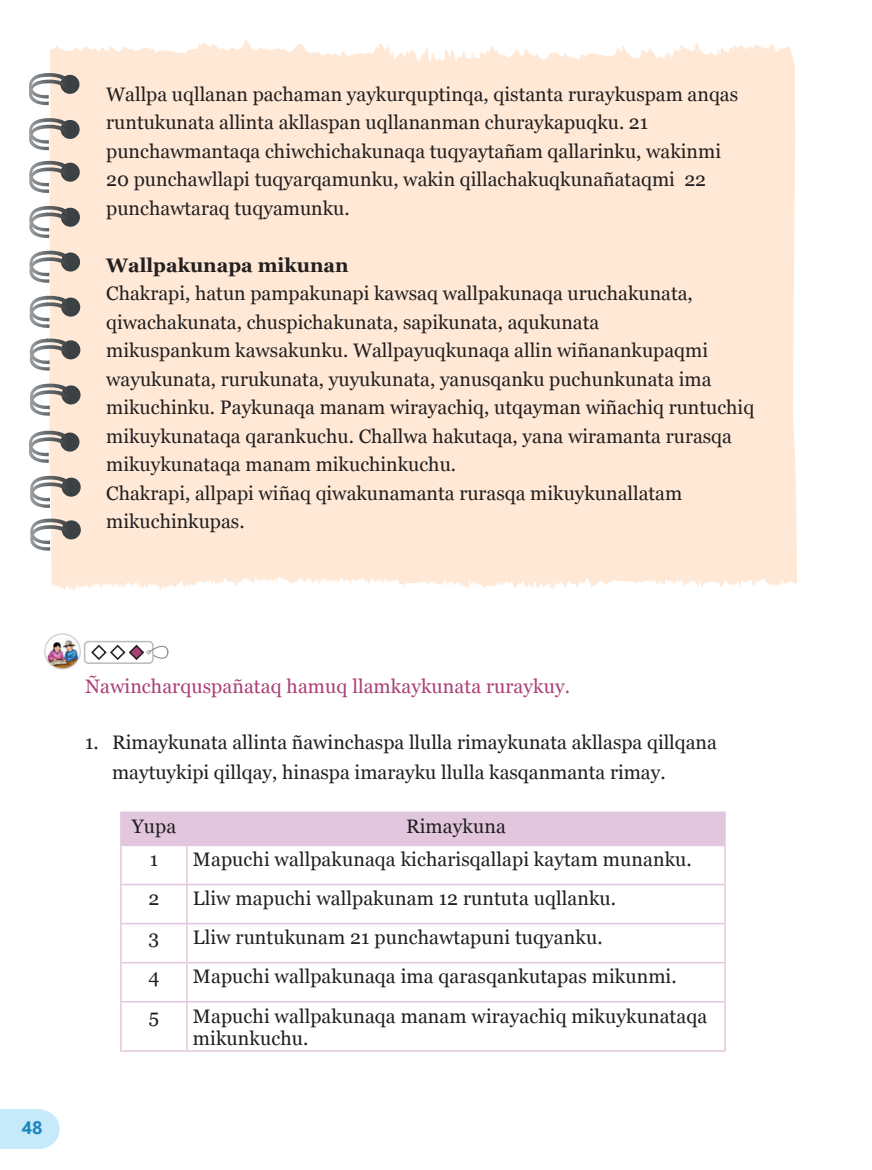
<style>
.page{position:relative;width:872px;height:1170px;background:#fff}
.page>*{position:absolute;margin:0;border:0;box-sizing:border-box;transform-origin:0 0}
.Texto_general{font:19.5px/28.5px "Georgia";color:#231f20}
.Texto_general-2{font:19.5px "Georgia";letter-spacing:.005em;color:#ab3f78}
.Texto_general-3{font:700 19.5px "Georgia";color:#231f20}
.t1{font:700 18px "Segoe UI";color:#1a84bf}
</style>
<div class="page">
<div style="left:0;top:1109px;width:41px;height:39px;background:#c6eafa"></div>
<div style="left:21px;top:1109px;width:39px;height:39px;background:#c6eafa;border-radius:50%"></div>
<div style="left:84px;top:640px;width:70px;height:24px;border:2px solid #bcbdc0;border-radius:4px"></div>
<svg style="left:91px;top:643px;width:77px;height:18px"></svg>
<svg style="left:45px;top:634px;width:35px;height:35px"></svg>
<img style="left:45px;top:638px;width:35px;height:31px">
<div style="left:44px;top:633px;width:37px;height:36px;border:1px solid #d1d2d4;border-radius:50%"></div>
<div style="left:49px;top:40px;width:748px;height:551px;background:#ffe9d6"></div>
<div style="left:60px;top:75px;width:19px;height:19px;background:#3c4143;border-radius:50%"></div>
<svg style="left:29px;top:73px;width:41px;height:33px"></svg>
<div style="left:61px;top:120px;width:19px;height:19px;background:#3c4143;border-radius:50%"></div>
<svg style="left:29px;top:118px;width:41px;height:33px"></svg>
<div style="left:61px;top:163px;width:19px;height:19px;background:#3c4143;border-radius:50%"></div>
<svg style="left:29px;top:161px;width:41px;height:33px"></svg>
<div style="left:61px;top:208px;width:19px;height:19px;background:#3c4143;border-radius:50%"></div>
<svg style="left:29px;top:206px;width:41px;height:33px"></svg>
<div style="left:61px;top:252px;width:19px;height:19px;background:#3c4143;border-radius:50%"></div>
<svg style="left:29px;top:251px;width:42px;height:33px"></svg>
<div style="left:61px;top:297px;width:19px;height:19px;background:#3c4143;border-radius:50%"></div>
<svg style="left:30px;top:296px;width:41px;height:33px"></svg>
<div style="left:61px;top:340px;width:19px;height:19px;background:#3c4143;border-radius:50%"></div>
<svg style="left:30px;top:338px;width:41px;height:34px"></svg>
<div style="left:61px;top:385px;width:20px;height:19px;background:#3c4143;border-radius:50%"></div>
<svg style="left:30px;top:383px;width:41px;height:34px"></svg>
<div style="left:60px;top:432px;width:19px;height:19px;background:#3c4143;border-radius:50%"></div>
<svg style="left:29px;top:431px;width:41px;height:33px"></svg>
<div style="left:62px;top:477px;width:19px;height:19px;background:#3c4143;border-radius:50%"></div>
<svg style="left:30px;top:476px;width:41px;height:33px"></svg>
<div style="left:62px;top:520px;width:19px;height:19px;background:#3c4143;border-radius:50%"></div>
<svg style="left:30px;top:518px;width:41px;height:34px"></svg>
<div style="left:122px;top:813px;width:602px;height:31px;background:#e2c6de"></div>
<svg style="left:122px;top:846px;width:602px;height:157px"></svg>
<hr style="left:120px;top:1002px;width:2px;height:48px;background:#e2c6de">
<hr style="left:186px;top:1002px;width:2px;height:48px;background:#e2c6de">
<hr style="left:724px;top:1002px;width:1px;height:48px;background:#e2c6de">
<hr style="left:120px;top:1050px;width:67px;height:1px;background:#e2c6de">
<hr style="left:187px;top:1050px;width:538px;height:1px;background:#e2c6de">
<hr style="left:120px;top:963px;width:2px;height:37px;background:#e2c6de">
<hr style="left:186px;top:963px;width:2px;height:37px;background:#e2c6de">
<hr style="left:724px;top:963px;width:1px;height:37px;background:#e2c6de">
<hr style="left:120px;top:1000px;width:67px;height:2px;background:#e2c6de">
<hr style="left:187px;top:1000px;width:538px;height:2px;background:#e2c6de">
<hr style="left:120px;top:924px;width:2px;height:37px;background:#e2c6de">
<hr style="left:186px;top:924px;width:2px;height:37px;background:#e2c6de">
<hr style="left:724px;top:924px;width:1px;height:37px;background:#e2c6de">
<hr style="left:120px;top:961px;width:67px;height:2px;background:#e2c6de">
<hr style="left:187px;top:961px;width:538px;height:2px;background:#e2c6de">
<hr style="left:120px;top:885px;width:2px;height:37px;background:#e2c6de">
<hr style="left:186px;top:885px;width:2px;height:37px;background:#e2c6de">
<hr style="left:724px;top:885px;width:1px;height:37px;background:#e2c6de">
<hr style="left:120px;top:922px;width:67px;height:2px;background:#e2c6de">
<hr style="left:187px;top:922px;width:538px;height:2px;background:#e2c6de">
<hr style="left:120px;top:846px;width:2px;height:37px;background:#e2c6de">
<hr style="left:186px;top:846px;width:2px;height:37px;background:#e2c6de">
<hr style="left:724px;top:846px;width:1px;height:37px;background:#e2c6de">
<hr style="left:120px;top:883px;width:67px;height:2px;background:#e2c6de">
<hr style="left:187px;top:883px;width:538px;height:2px;background:#e2c6de">
<hr style="left:120px;top:811px;width:67px;height:2px;background:#e2c6de">
<hr style="left:120px;top:813px;width:2px;height:31px;background:#e2c6de">
<hr style="left:187px;top:811px;width:538px;height:2px;background:#e2c6de">
<hr style="left:186px;top:813px;width:2px;height:31px;background:#e2c6de">
<hr style="left:724px;top:813px;width:1px;height:31px;background:#e2c6de">
<hr style="left:120px;top:844px;width:67px;height:2px;background:#e2c6de">
<hr style="left:187px;top:844px;width:538px;height:2px;background:#e2c6de">
<p class="Texto_general" style="left:106px;top:79px;width:633px">Wallpa uqllanan pachaman yaykurquptinqa, qistanta ruraykuspam anqas</p>
<p class="Texto_general" style="left:106px;top:107px;width:616px">runtukunata allinta akllaspan uqllananman churaykapuqku. 21 punchawmantaqa chiwchichakunaqa tuqyaytañam qallarinku, wakinmi 20 punchawllapi tuqyarqamunku, wakin qillachakuqkunañataqmi 22 punchawtaraq tuqyamunku.</p>
<p class="Texto_general-3" style="left:106px;top:250px;width:244px">Wallpakunapa mikunan</p>
<p class="Texto_general" style="left:106px;top:278px;width:588px">Chakrapi, hatun pampakunapi kawsaq wallpakunaqa uruchakunata,</p>
<p class="Texto_general" style="left:106px;top:307px;width:494px">qiwachakunata, chuspichakunata, sapikunata, aqukunata</p>
<p class="Texto_general" style="left:106px;top:335px;width:603px">mikuspankum kawsakunku. Wallpayuqkunaqa allin wiñanankupaqmi</p>
<p class="Texto_general" style="left:106px;top:364px;width:607px">wayukunata, rurukunata, yuyukunata, yanusqanku puchunkunata ima</p>
<p class="Texto_general" style="left:106px;top:392px;width:649px">mikuchinku. Paykunaqa manam wirayachiq, utqayman wiñachiq runtuchiq mikuykunataqa qarankuchu. Challwa hakutaqa, yana wiramanta rurasqa mikuykunataqa manam mikuchinkuchu.</p>
<p class="Texto_general" style="left:106px;top:478px;width:577px">Chakrapi, allpapi wiñaq qiwakunamanta rurasqa mikuykunallatam</p>
<p class="Texto_general" style="left:106px;top:506px;width:140px">mikuchinkupas.</p>
<p class="t1" style="left:22px;top:1110px;width:22px">48</p>
<p class="Texto_general-2" style="left:85px;top:672px;width:486px">Ñawincharquspañataq hamuq llamkaykunata ruraykuy.</p>
<p class="Texto_general" style="left:112px;top:726px;width:606px;line-height:30px;text-indent:-27px">1. Rimaykunata allinta ñawinchaspa llulla rimaykunata akllaspa qillqana maytuykipi qillqay, hinaspa imarayku llulla kasqanmanta rimay.</p>
<p class="Texto_general" style="left:132px;top:811px;width:46px">Yupa</p>
<p class="Texto_general" style="left:406px;top:811px;width:101px">Rimaykuna</p>
<p class="Texto_general" style="left:150px;top:844px;width:10px">1</p>
<p class="Texto_general" style="left:193px;top:844px;width:500px">Mapuchi wallpakunaqa kicharisqallapi kaytam munanku.</p>
<p class="Texto_general" style="left:148px;top:883px;width:12px">2</p>
<p class="Texto_general" style="left:193px;top:883px;width:425px">Lliw mapuchi wallpakunam 12 runtuta uqllanku.</p>
<p class="Texto_general" style="left:148px;top:922px;width:12px">3</p>
<p class="Texto_general" style="left:193px;top:922px;width:411px">Lliw runtukunam 21 punchawtapuni tuqyanku.</p>
<p class="Texto_general" style="left:148px;top:961px;width:13px">4</p>
<p class="Texto_general" style="left:193px;top:961px;width:485px">Mapuchi wallpakunaqa ima qarasqankutapas mikunmi.</p>
<p class="Texto_general" style="left:149px;top:1000px;width:12px">5</p>
<p class="Texto_general" style="left:193px;top:1003px;width:516px;line-height:22.5px">Mapuchi wallpakunaqa manam wirayachiq mikuykunataqa mikunkuchu.</p>
</div>
